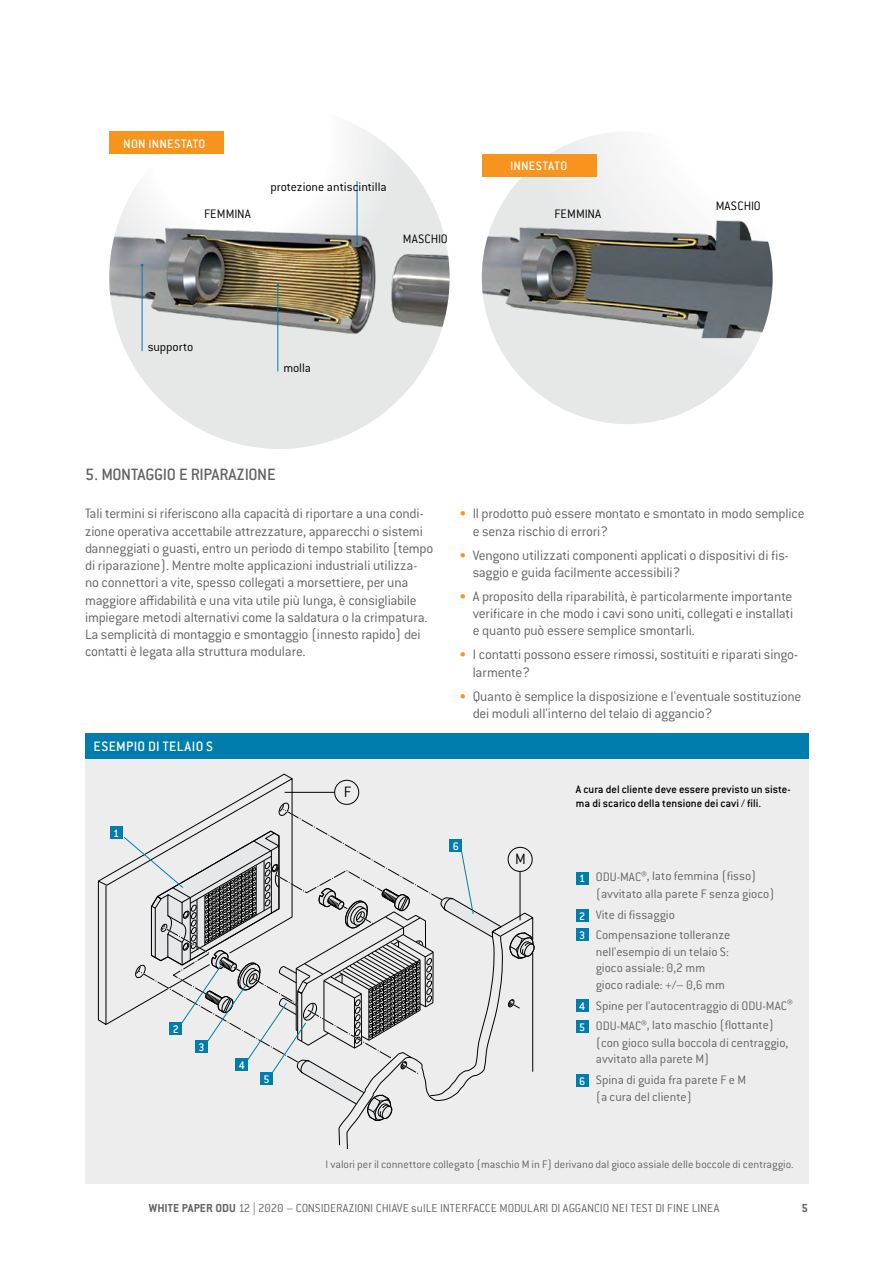
<style>
.page{position:relative;width:893px;height:1263px;background:#fff}
.page>*{position:absolute;margin:0;border:0;box-sizing:border-box;transform-origin:0 0}
.sub_2{font:500 18px "ITC Conduitfor ODU";letter-spacing:-.025em;color:#636466}
.t1{font:300 16.5px "ITC Conduitfor ODU";color:#000}
.body_copy{font:300 15px/17.2px "ITC Conduitfor ODU";letter-spacing:-.015em;color:#636466}
.t2{font:500 15px "ITC Conduitfor ODU";letter-spacing:.02em;color:#fff}
.t3{font:300 13.5px/16.5px "ITC Conduitfor ODU";color:#636466}
._2016_-_Fließtext_sc{font:300 13.5px "ITC Conduitfor ODU";letter-spacing:-.005em;color:#000}
.t4{font:500 13.5px "ITC Conduitfor ODU";letter-spacing:.015em;color:#fff}
.t5{font:300 12.75px "ITC Conduitfor ODU";letter-spacing:-.005em;color:#636466}
.t6{font:700 12.75px "ITC Conduitfor ODU";color:#636466}
.t7{font:300 12px "ITC Conduitfor ODU";color:#636466}
.t8{font:500 12px/13.5px "ITC Conduitfor ODU";color:#000}
.t9{font:500 12px "ITC Conduitfor ODU";color:#fff}
.s1{color:#f7941e}
.s2{font-weight:700}
</style>
<div class="page">
<svg style="left:482px;top:131px;width:291px;height:293px"></svg>
<svg style="left:109px;top:107px;width:341px;height:342px"></svg>
<img style="left:482px;top:212px;width:291px;height:126px">
<img style="left:109px;top:212px;width:341px;height:131px">
<hr style="left:357px;top:181px;width:1px;height:63px;background:#007dac">
<hr style="left:277px;top:285px;width:1px;height:86px;background:#007dac">
<hr style="left:142px;top:265px;width:1px;height:86px;background:#007dac">
<div style="left:482px;top:154px;width:115px;height:23px;background:#f7941e"></div>
<div style="left:109px;top:131px;width:115px;height:23px;background:#f7941e"></div>
<div style="left:85px;top:733px;width:723px;height:451px;background:#ededee"></div>
<div style="left:576px;top:872px;width:13px;height:12px;background:#007dac"></div>
<div style="left:576px;top:909px;width:13px;height:13px;background:#007dac"></div>
<div style="left:576px;top:928px;width:13px;height:13px;background:#007dac"></div>
<div style="left:576px;top:999px;width:13px;height:13px;background:#007dac"></div>
<div style="left:576px;top:1020px;width:13px;height:13px;background:#007dac"></div>
<div style="left:576px;top:1074px;width:13px;height:13px;background:#007dac"></div>
<svg style="left:97px;top:773px;width:438px;height:375px"></svg>
<div style="left:260px;top:1072px;width:13px;height:13px;background:#007dac"></div>
<div style="left:449px;top:839px;width:13px;height:13px;background:#007dac"></div>
<div style="left:85px;top:733px;width:723px;height:26px;background:#007dac"></div>
<p class="t4" style="left:123px;top:136px;width:84px">NON INNESTATO</p>
<p class="_2016_-_Fließtext_sc" style="left:204px;top:206px;width:48px">FEMMINA</p>
<p class="_2016_-_Fließtext_sc" style="left:270px;top:179px;width:118px">protezione antiscintilla</p>
<p class="_2016_-_Fließtext_sc" style="left:403px;top:231px;width:47px">MASCHIO</p>
<p class="_2016_-_Fließtext_sc" style="left:148px;top:340px;width:47px">supporto</p>
<p class="_2016_-_Fließtext_sc" style="left:283px;top:360px;width:29px">molla</p>
<p class="t4" style="left:510px;top:158px;width:59px">INNESTATO</p>
<p class="_2016_-_Fließtext_sc" style="left:555px;top:206px;width:48px">FEMMINA</p>
<p class="_2016_-_Fließtext_sc" style="left:716px;top:199px;width:47px">MASCHIO</p>
<p class="sub_2" style="left:85px;top:464px;width:192px">5. MONTAGGIO E RIPARAZIONE</p>
<p class="body_copy" style="left:85px;top:505px;width:350px">Tali termini si riferiscono alla capacità di riportare a una condi&shy;zione operativa accettabile attrezzature, apparecchi o sistemi danneggiati o guasti, entro un periodo di tempo stabilito (tempo di riparazione). Mentre molte applicazioni industriali utilizza&shy;no connettori a vite, spesso collegati a morsettiere, per una maggiore affidabilità e una vita utile più lunga, è consigliabile impiegare metodi alternativi come la saldatura o la crimpatura.<br>La semplicità di montaggio e smontaggio (innesto rapido) dei contatti è legata alla struttura modulare.</p>
<p class="body_copy" style="left:473px;top:505px;width:333px;text-indent:-14px"><span class="s1">•</span> Il prodotto può essere montato e smontato in modo semplice e senza rischio di errori?</p>
<p class="body_copy" style="left:473px;top:546px;width:317px;text-indent:-14px"><span class="s1">•</span> Vengono utilizzati componenti applicati o dispositivi di fis&shy;saggio e guida facilmente accessibili?</p>
<p class="body_copy" style="left:473px;top:588px;width:322px;text-align:justify;text-indent:-14px"><span class="s1">•</span> A proposito della riparabilità, è particolarmente importante verificare in che modo i cavi sono uniti, collegati e installati e quanto può essere semplice smontarli.</p>
<p class="body_copy" style="left:473px;top:646px;width:327px;text-indent:-14px"><span class="s1">•</span> I contatti possono essere rimossi, sostituiti e riparati singo&shy;larmente?</p>
<p class="body_copy" style="left:473px;top:687px;width:330px;text-indent:-14px"><span class="s1">•</span> Quanto è semplice la disposizione e l'eventuale sostituzione dei moduli all'interno del telaio di aggancio?</p>
<p class="t2" style="left:94px;top:738px;width:121px">ESEMPIO DI TELAIO S</p>
<p class="t9" style="left:113px;top:826px;width:8px">1</p>
<p class="t9" style="left:173px;top:1022px;width:8px">2</p>
<p class="t9" style="left:198px;top:1040px;width:8px">3</p>
<p class="t9" style="left:239px;top:1058px;width:8px">4</p>
<p class="t9" style="left:263px;top:1072px;width:8px">5</p>
<p class="t1" style="left:344px;top:783px;width:9px">F</p>
<p class="t9" style="left:453px;top:839px;width:8px">6</p>
<p class="t1" style="left:515px;top:850px;width:12px">M</p>
<p class="t8" style="left:576px;top:782px;width:216px">A cura del cliente deve essere previsto un siste&shy;ma di scarico della tensione dei cavi / fili.</p>
<p class="t9" style="left:579px;top:872px;width:8px">1</p>
<p class="t9" style="left:579px;top:909px;width:8px">2</p>
<p class="t9" style="left:579px;top:928px;width:8px">3</p>
<p class="t9" style="left:579px;top:999px;width:8px">4</p>
<p class="t9" style="left:579px;top:1020px;width:8px">5</p>
<p class="t9" style="left:579px;top:1074px;width:8px">6</p>
<p class="t3" style="left:596px;top:867px;width:180px;line-height:18px">ODU-MAC®, lato femmina (fisso) (avvitato alla parete F senza gioco)</p>
<p class="t3" style="left:596px;top:906px;width:81px">Vite di fissaggio</p>
<p class="t3" style="left:596px;top:927px;width:136px">Compensazione tolleranze nell'esempio di un telaio S: gioco assiale: 0,2 mm gioco radiale: +/– 0,6 mm</p>
<p class="t3" style="left:596px;top:997px;width:198px">Spine per l'autocentraggio di ODU-MAC®</p>
<p class="t3" style="left:596px;top:1016px;width:194px;line-height:18px">ODU-MAC®, lato maschio (flottante) (con gioco sulla boccola di centraggio,</p>
<p class="t3" style="left:596px;top:1051px;width:115px">avvitato alla parete M)</p>
<p class="t3" style="left:596px;top:1072px;width:152px">Spina di guida fra parete F e M (a cura del cliente)</p>
<p class="t7" style="left:325px;top:1158px;width:470px">I valori per il connettore collegato (maschio M in F) derivano dal gioco assiale delle boccole di centraggio.</p>
<p class="t5" style="left:149px;top:1201px;width:572px"><span class="s2">WHITE PAPER ODU</span> 12 | 2020 – CONSIDERAZIONI CHIAVE sulLE INTERFACCE MODULARI DI AGGANCIO NEI TEST DI FINE LINEA</p>
<p class="t6" style="left:802px;top:1201px;width:8px">5</p>
</div>
